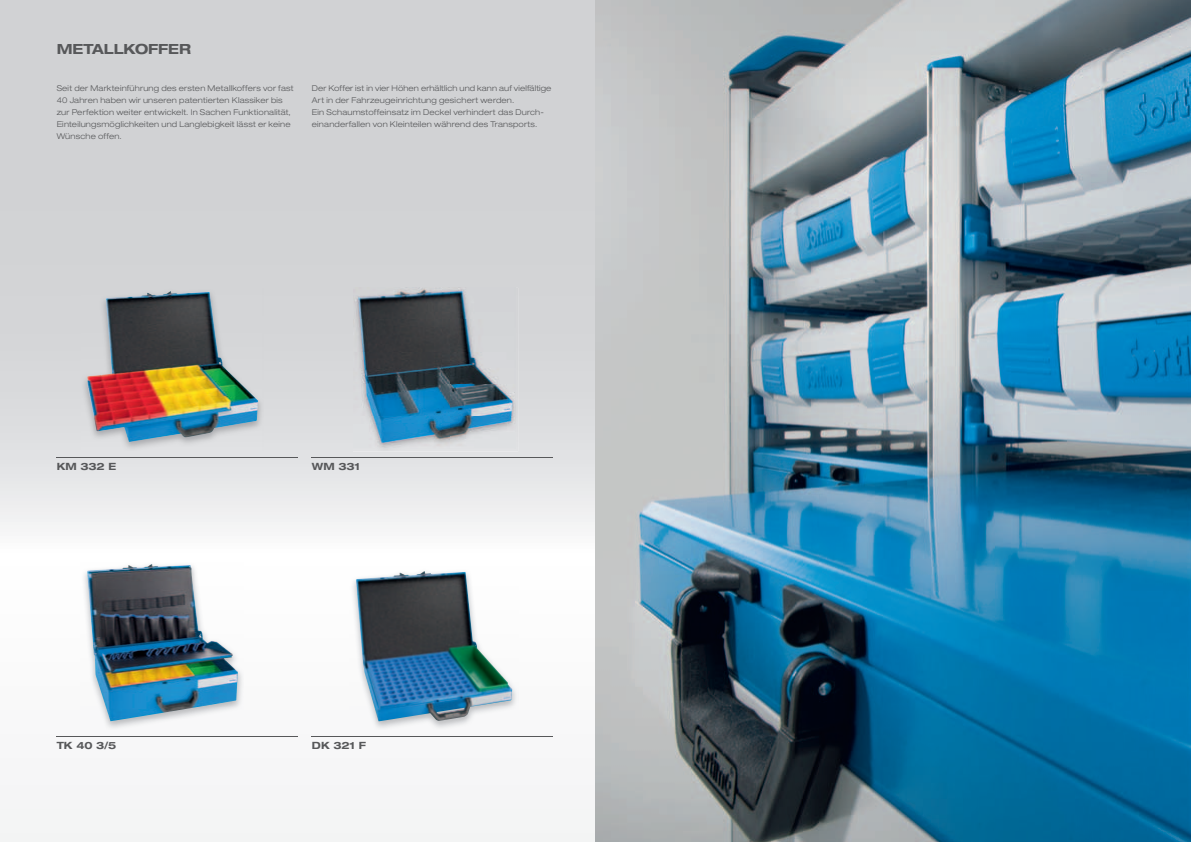
<style>
.page{position:relative;width:1191px;height:842px;background:#fff}
.page>*{position:absolute;margin:0;border:0;box-sizing:border-box;transform-origin:0 0}
.t1{font:700 expanded 14px "Helvetica Neue LT";letter-spacing:-.01em;color:#57585a}
.t2{font:700 expanded 10px "Helvetica Neue LT";letter-spacing:-.01em;color:#57585a}
.t3{font:300 expanded 8px/12px "Helvetica Neue LT";letter-spacing:.025em;color:#57585a}
</style>
<div class="page">
<svg style="left:0;top:0;width:595px;height:842px"></svg>
<hr style="left:57px;top:457px;width:241px;height:1px;background:#57585a">
<hr style="left:312px;top:457px;width:241px;height:1px;background:#57585a">
<hr style="left:57px;top:736px;width:241px;height:1px;background:#57585a">
<hr style="left:312px;top:736px;width:241px;height:1px;background:#57585a">
<img style="left:595px;top:0;width:596px;height:842px">
<img style="left:353px;top:288px;width:165px;height:164px">
<img style="left:354px;top:287px;width:161px;height:162px">
<img style="left:81px;top:288px;width:183px;height:163px">
<img style="left:87px;top:291px;width:144px;height:151px">
<img style="left:81px;top:561px;width:163px;height:169px">
<img style="left:87px;top:564px;width:151px;height:157px">
<img style="left:349px;top:568px;width:169px;height:162px">
<img style="left:356px;top:571px;width:156px;height:150px">
<h1 class="t1" style="left:57px;top:40px;width:136px">METALLKOFFER</h1>
<p class="t3" style="left:57px;top:82px;width:238px">Seit der Markteinführung des ersten Metallkoffers vor fast 40 Jahren haben wir unseren patentierten Klassiker bis zur Perfektion weiter entwickelt. In Sachen Funktionalität, Einteilungsmöglichkeiten und Langlebigkeit lässt er keine Wünsche offen.</p>
<p class="t3" style="left:312px;top:82px;width:241px">Der Koffer ist in vier Höhen erhältlich und kann auf vielfältige Art in der Fahrzeugeinrichtung gesichert werden.<br>Ein Schaumstoffeinsatz im Deckel verhindert das Durch&shy;einanderfallen von Kleinteilen während des Transports.</p>
<p class="t2" style="left:57px;top:461px;width:61px">KM 332 E</p>
<p class="t2" style="left:312px;top:461px;width:50px">WM 331</p>
<p class="t2" style="left:57px;top:739px;width:61px">TK 40 3/5</p>
<p class="t2" style="left:312px;top:739px;width:55px">DK 321 F</p>
</div>
